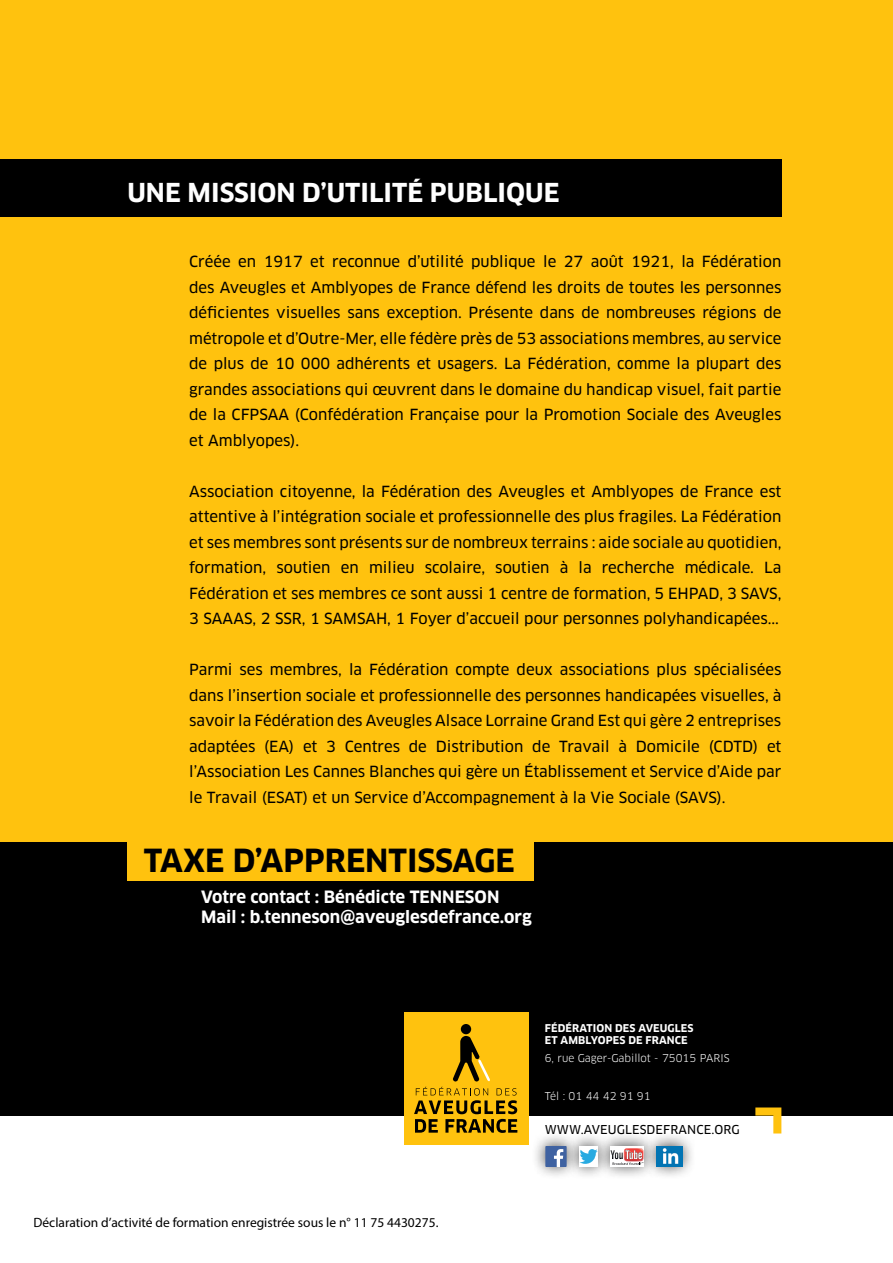
<style>
.page{position:relative;width:893px;height:1263px;background:#fff}
.page>*{position:absolute;margin:0;border:0;box-sizing:border-box;transform-origin:0 0}
.t1{font:700 31.2px "Clan OT";color:#000}
.t2{font:700 25.5px "Clan OT";color:#fff}
.t3{font:700 16.65px "Clan OT";color:#fff}
.t4{font:15px/25.5px "Clan OT News";color:#000;text-align:justify}
.t5{font:13.5px "Myriad Pro";color:#000}
.t6{font:12px "Clan OT News";letter-spacing:.01em;color:#000}
.t7{font:10.5px "Clan OT";color:#fff}
.t8{font:700 10.5px "Clan OT";letter-spacing:.01em;color:#fff}
</style>
<div class="page">
<div style="left:0;top:842px;width:893px;height:273px;background:#000"></div>
<div style="left:0;top:0;width:893px;height:842px;background:#ffc20e"></div>
<div style="left:127px;top:842px;width:407px;height:38px;background:#ffc20e"></div>
<div style="left:0;top:160px;width:781px;height:57px;background:#000"></div>
<svg style="left:755px;top:1107px;width:26px;height:26px"></svg>
<div style="left:404px;top:1012px;width:125px;height:133px;background:#ffc20e"></div>
<div style="left:461px;top:1024px;width:10px;height:10px;background:#000;border-radius:50%"></div>
<svg style="left:414px;top:1036px;width:103px;height:97px"></svg>
<div style="left:531px;top:1132px;width:50px;height:48px;background:#000;opacity:.75"></div>
<svg style="left:545px;top:1146px;width:20px;height:20px"></svg>
<div style="left:565px;top:1132px;width:46px;height:48px;background:#000;opacity:.75"></div>
<div style="left:579px;top:1146px;width:18px;height:20px;background:#fff"></div>
<svg style="left:579px;top:1149px;width:17px;height:15px"></svg>
<div style="left:596px;top:1132px;width:61px;height:48px;background:#000;opacity:.75"></div>
<div style="left:610px;top:1146px;width:33px;height:20px;background:#fff"></div>
<svg style="left:610px;top:1148px;width:33px;height:17px"></svg>
<div style="left:643px;top:1132px;width:53px;height:48px;background:#000;opacity:.75"></div>
<img style="left:657px;top:1146px;width:25px;height:20px">
<h1 class="t2" style="left:127px;top:178px;width:433px">UNE MISSION D’UTILITÉ PUBLIQUE</h1>
<p class="t4" style="left:189px;top:249px;width:594px">Créée en 1917 et reconnue d’utilité publique le 27 août 1921, la Fédération des Aveugles et Amblyopes de France défend les droits de toutes les personnes déficientes visuelles sans exception. Présente dans de nombreuses régions de métropole et d’Outre-Mer, elle fédère près de 53 associations membres, au service de plus de 10 000 adhérents et usagers. La Fédération, comme la plupart des grandes associations qui œuvrent dans le domaine du handicap visuel, fait partie de la CFPSAA (Confédération Française pour la Promotion Sociale des Aveugles et Amblyopes).</p>
<p class="t4" style="left:189px;top:478px;width:594px">Association citoyenne, la Fédération des Aveugles et Amblyopes de France est attentive à l’intégration sociale et professionnelle des plus fragiles. La Fédération et ses membres sont présents sur de nombreux terrains : aide sociale au quotidien, formation, soutien en milieu scolaire, soutien à la recherche médicale. La Fédération et ses membres ce sont aussi 1 centre de formation, 5 EHPAD, 3 SAVS, 3 SAAAS, 2 SSR, 1 SAMSAH, 1 Foyer d’accueil pour personnes polyhandicapées...</p>
<p class="t4" style="left:189px;top:657px;width:594px">Parmi ses membres, la Fédération compte deux associations plus spécialisées dans l’insertion sociale et professionnelle des personnes handicapées visuelles, à savoir la Fédération des Aveugles Alsace Lorraine Grand Est qui gère 2 entreprises adaptées (EA) et 3 Centres de Distribution de Travail à Domicile (CDTD) et l’Association Les Cannes Blanches qui gère un Établissement et Service d’Aide par le Travail (ESAT) et un Service d’Accompagnement à la Vie Sociale (SAVS).</p>
<h1 class="t1" style="left:144px;top:843px;width:373px">TAXE D’APPRENTISSAGE</h1>
<p class="t3" style="left:201px;top:887px;width:300px">Votre contact : Bénédicte TENNESON</p>
<p class="t3" style="left:201px;top:907px;width:332px">Mail : b.tenneson@aveuglesdefrance.org</p>
<p class="t5" style="left:33px;top:1214px;width:406px">Déclaration d’activité de formation enregistrée sous le n° 11 75 4430275.</p>
<p class="t8" style="left:545px;top:1022px;width:150px">FÉDÉRATION DES AVEUGLES</p>
<p class="t8" style="left:545px;top:1034px;width:145px">ET AMBLYOPES DE FRANCE</p>
<p class="t7" style="left:545px;top:1052px;width:186px">6, rue Gager-Gabillot - 75015 PARIS</p>
<p class="t7" style="left:545px;top:1090px;width:107px">Tél : 01 44 42 91 91</p>
<p class="t6" style="left:545px;top:1123px;width:196px">WWW.AVEUGLESDEFRANCE.ORG</p>
</div>
